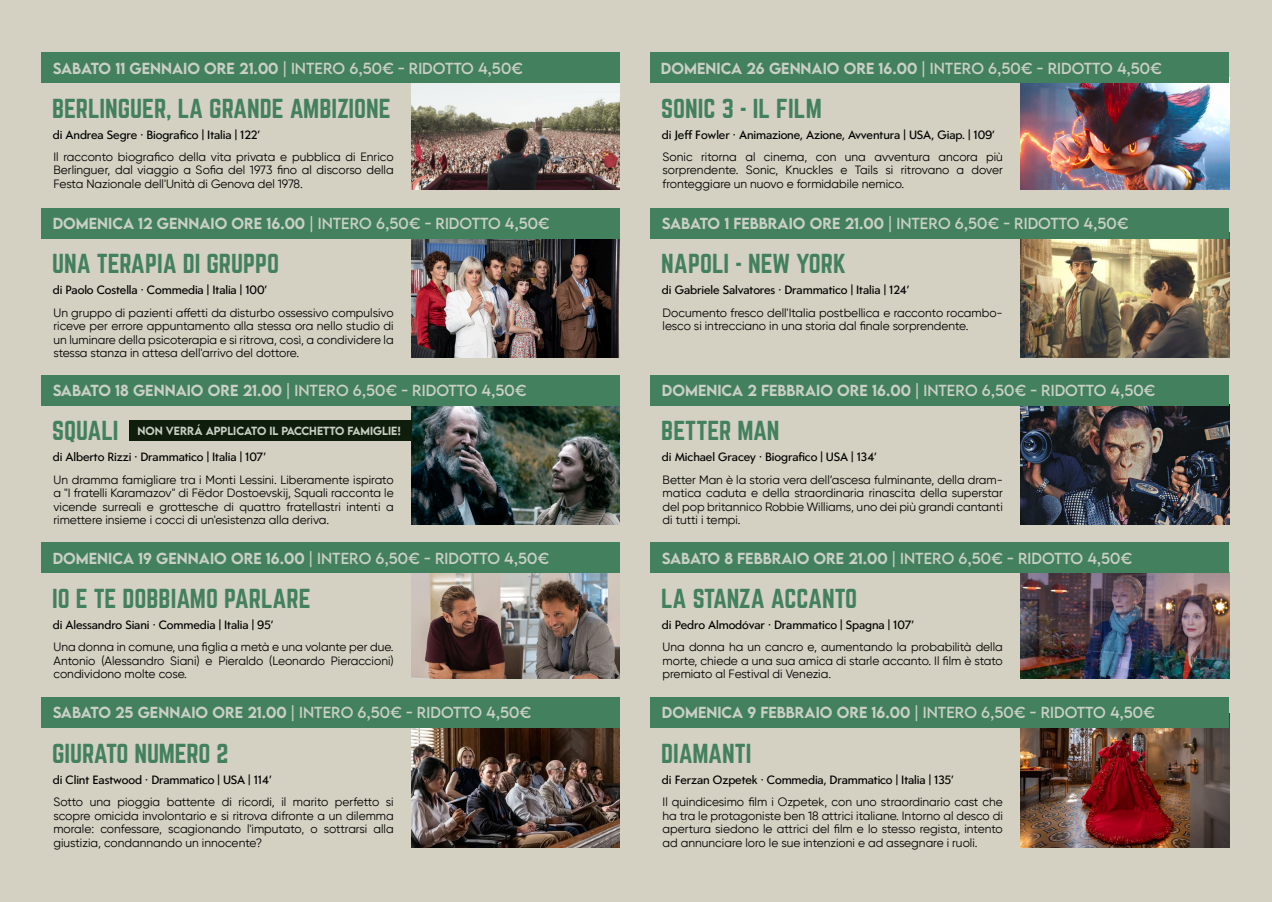
<style>
.page{position:relative;width:1272px;height:902px;background:#fff}
.page>*{position:absolute;margin:0;border:0;box-sizing:border-box;transform-origin:0 0}
.t1{font:24px "Norwester";color:#42805e}
.t2{font:500 14.25px "LEMONMILK";color:#cacfc5}
.t3{font:12px/13.5px "Gilroy";color:#000;text-align:justify}
.t4{font:500 12px "Carisma Gothic 500";letter-spacing:-.01em;color:#000}
.t5{font:500 10.5px "LEMONMILK";color:#cacfc5}
.s1{font-weight:400}
</style>
<div class="page">
<div style="left:0;top:0;width:1271px;height:901px;background:#d4d0c2"></div>
<img style="left:412px;top:83px;width:208px;height:106px">
<div style="left:41px;top:52px;width:579px;height:31px;background:#42805e"></div>
<img style="left:412px;top:238px;width:208px;height:119px">
<div style="left:41px;top:208px;width:579px;height:30px;background:#42805e"></div>
<img style="left:412px;top:405px;width:208px;height:119px">
<div style="left:41px;top:374px;width:579px;height:31px;background:#42805e"></div>
<div style="left:130px;top:420px;width:282px;height:21px;background:#0f1e0c"></div>
<img style="left:412px;top:728px;width:208px;height:119px">
<div style="left:41px;top:697px;width:579px;height:31px;background:#42805e"></div>
<img style="left:412px;top:573px;width:208px;height:105px">
<div style="left:41px;top:542px;width:579px;height:31px;background:#42805e"></div>
<img style="left:1020px;top:83px;width:208px;height:106px">
<div style="left:650px;top:52px;width:578px;height:31px;background:#42805e"></div>
<img style="left:1020px;top:238px;width:208px;height:119px">
<div style="left:650px;top:208px;width:578px;height:30px;background:#42805e"></div>
<img style="left:1020px;top:405px;width:208px;height:119px">
<div style="left:650px;top:374px;width:578px;height:31px;background:#42805e"></div>
<img style="left:1020px;top:728px;width:208px;height:119px">
<div style="left:650px;top:697px;width:578px;height:31px;background:#42805e"></div>
<img style="left:1020px;top:573px;width:208px;height:105px">
<div style="left:650px;top:542px;width:578px;height:31px;background:#42805e"></div>
<p class="t2" style="left:53px;top:58px;width:471px">SABATO 11 GENNAIO ORE 21.00 | <span class="s1">iNTERO 6,50€ - RIDOTTO 4,50€</span></p>
<h1 class="t1" style="left:52px;top:97px;width:340px">BERLINGUER, LA GRANDE AMBIZIONE</h1>
<p class="t4" style="left:53px;top:128px;width:209px">di Andrea Segre • Biografico | Italia | 122’</p>
<p class="t3" style="left:53px;top:150px;width:342px">Il racconto biografico della vita privata e pubblica di Enrico Berlinguer, dal viaggio a Sofia del 1973 fino al discorso della Festa Nazionale dell'Unità di Genova del 1978.</p>
<p class="t2" style="left:53px;top:214px;width:498px">DOMENICA 12 GENNAIO ORE 16.00 | <span class="s1">iNTERO 6,50€ - RIDOTTO 4,50€</span></p>
<h1 class="t1" style="left:52px;top:252px;width:228px">UNA TERAPIA DI GRUPPO</h1>
<p class="t4" style="left:53px;top:284px;width:216px">di Paolo Costella • Commedia | Italia | 100’</p>
<p class="t3" style="left:53px;top:305px;width:342px">Un gruppo di pazienti affetti da disturbo ossessivo compulsivo riceve per errore appuntamento alla stessa ora nello studio di un luminare della psicoterapia e si ritrova, così, a condividere la stessa stanza in attesa dell'arrivo del dottore.</p>
<p class="t2" style="left:53px;top:381px;width:475px">SABATO 18 GENNAIO ORE 21.00 | <span class="s1">iNTERO 6,50€ - RIDOTTO 4,50€</span></p>
<p class="t5" style="left:137px;top:424px;width:265px">NON VERRÁ APPLICATO IL PACCHETTO FAMIGLIE!</p>
<h1 class="t1" style="left:52px;top:419px;width:68px">SQUALI</h1>
<p class="t4" style="left:53px;top:450px;width:215px">di Alberto Rizzi • Drammatico | Italia | 107’</p>
<p class="t3" style="left:53px;top:472px;width:342px">Un dramma famigliare tra i Monti Lessini. Liberamente ispirato a "I fratelli Karamazov" di Fëdor Dostoevskij, Squali racconta le vicende surreali e grottesche di quattro fratellastri intenti a rimettere insieme i cocci di un'esistenza alla deriva.</p>
<p class="t2" style="left:53px;top:548px;width:498px">DOMENICA 19 GENNAIO ORE 16.00 | <span class="s1">iNTERO 6,50€ - RIDOTTO 4,50€</span></p>
<h1 class="t1" style="left:52px;top:586px;width:260px">IO E TE DOBBIAMO PARLARE</h1>
<p class="t4" style="left:53px;top:618px;width:222px">di Alessandro Siani • Commedia | Italia | 95’</p>
<p class="t3" style="left:53px;top:640px;width:342px">Una donna in comune, una figlia a metà e una volante per due.<br>Antonio (Alessandro Siani) e Pieraldo (Leonardo Pieraccioni) condividono molte cose.</p>
<p class="t2" style="left:53px;top:703px;width:480px">SABATO 25 GENNAIO ORE 21.00 | <span class="s1">iNTERO 6,50€ - RIDOTTO 4,50€</span></p>
<h1 class="t1" style="left:52px;top:741px;width:178px">GIURATO NUMERO 2</h1>
<p class="t4" style="left:53px;top:773px;width:220px">di Clint Eastwood • Drammatico | USA | 114’</p>
<p class="t3" style="left:53px;top:795px;width:342px">Sotto una pioggia battente di ricordi, il marito perfetto si scopre omicida involontario e si ritrova difronte a un dilemma morale: confessare, scagionando l'imputato, o sottrarsi alla giustizia, condannando un innocente?</p>
<p class="t2" style="left:661px;top:58px;width:502px">DOMENICA 26 GENNAIO ORE 16.00 | <span class="s1">iNTERO 6,50€ - RIDOTTO 4,50€</span></p>
<h1 class="t1" style="left:661px;top:97px;width:162px">SONIC 3 - IL FILM</h1>
<p class="t4" style="left:662px;top:128px;width:334px">di Jeff Fowler • Animazione, Azione, Avventura | USA, Giap. | 109’</p>
<p class="t3" style="left:662px;top:150px;width:342px">Sonic ritorna al cinema, con una avventura ancora più sorprendente. Sonic, Knuckles e Tails si ritrovano a dover fronteggiare un nuovo e formidabile nemico.</p>
<p class="t2" style="left:662px;top:214px;width:468px">SABATO 1 FEBBRAIO ORE 21.00 | <span class="s1">iNTERO 6,50€ - RIDOTTO 4,50€</span></p>
<h1 class="t1" style="left:661px;top:252px;width:186px">NAPOLI - NEW YORK</h1>
<p class="t4" style="left:662px;top:284px;width:249px">di Gabriele Salvatores • Drammatico | Italia | 124’</p>
<p class="t3" style="left:662px;top:305px;width:342px">Documento fresco dell'Italia postbellica e racconto rocambo&shy;lesco si intrecciano in una storia dal finale sorprendente.</p>
<p class="t2" style="left:662px;top:381px;width:495px">DOMENICA 2 FEBBRAIO ORE 16.00 | <span class="s1">iNTERO 6,50€ - RIDOTTO 4,50€</span></p>
<h1 class="t1" style="left:661px;top:419px;width:120px">BETTER MAN</h1>
<p class="t4" style="left:662px;top:450px;width:216px">di Michael Gracey • Biografico | USA | 134’</p>
<p class="t3" style="left:662px;top:472px;width:342px">Better Man è la storia vera dell’ascesa fulminante, della dram&shy;matica caduta e della straordinaria rinascita della superstar del pop britannico Robbie Williams, uno dei più grandi cantanti di tutti i tempi.</p>
<p class="t2" style="left:662px;top:548px;width:472px">SABATO 8 FEBBRAIO ORE 21.00 | <span class="s1">iNTERO 6,50€ - RIDOTTO 4,50€</span></p>
<h1 class="t1" style="left:661px;top:586px;width:197px">LA STANZA ACCANTO</h1>
<p class="t4" style="left:662px;top:618px;width:254px">di Pedro Almodóvar • Drammatico | Spagna | 107’</p>
<p class="t3" style="left:662px;top:640px;width:342px">Una donna ha un cancro e, aumentando la probabilità della morte, chiede a una sua amica di starle accanto. Il film è stato premiato al Festival di Venezia.</p>
<p class="t2" style="left:662px;top:703px;width:494px">DOMENICA 9 FEBBRAIO ORE 16.00 | <span class="s1">iNTERO 6,50€ - RIDOTTO 4,50€</span></p>
<h1 class="t1" style="left:661px;top:741px;width:92px">DIAMANTI</h1>
<p class="t4" style="left:662px;top:773px;width:293px">di Ferzan Ozpetek • Commedia, Drammatico | Italia | 135’</p>
<p class="t3" style="left:662px;top:795px;width:342px">Il quindicesimo film i Ozpetek, con uno straordinario cast che ha tra le protagoniste ben 18 attrici italiane. Intorno al desco di apertura siedono le attrici del film e lo stesso regista, intento ad annunciare loro le sue intenzioni e ad assegnare i ruoli.</p>
</div>
